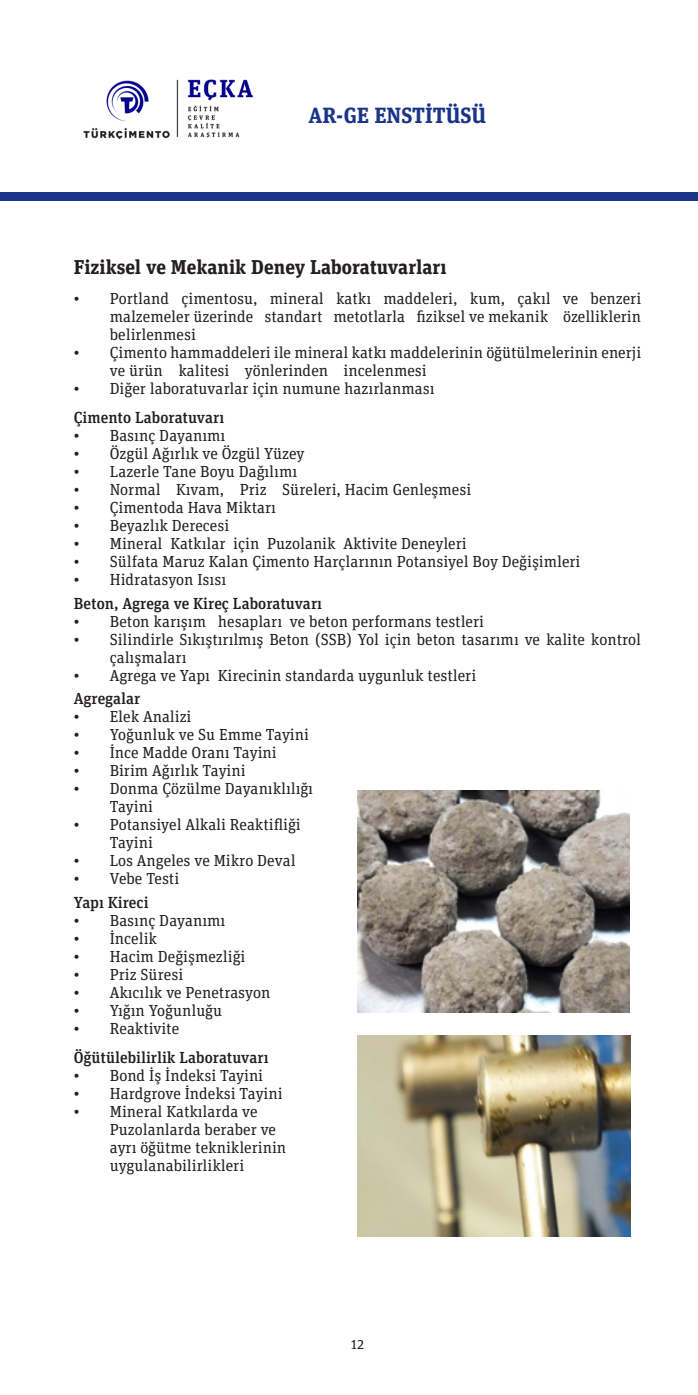
<style>
.page{position:relative;width:698px;height:1395px;background:#fff}
.page>*{position:absolute;margin:0;border:0;box-sizing:border-box;transform-origin:0 0}
.t1{font:700 22px "Unit Slab Pro";color:#1a3588}
.t2{font:700 20px "Unit Slab Pro";color:#231f20}
.t3{font:16px/18px "Unit Slab Pro";color:#231f20}
.t4{font:500 16px "Unit Slab Pro";color:#231f20}
.t5{font:14px "Unit Slab Pro";color:#231f20}
.s1{font-family:"Times New Roman"}
</style>
<div class="page">
<div style="left:0;top:192px;width:697px;height:9px;background:#1a3588"></div>
<img style="left:357px;top:1036px;width:273px;height:200px">
<img style="left:357px;top:790px;width:272px;height:222px">
<img style="left:83px;top:79px;width:170px;height:61px">
<p class="t1" style="left:308px;top:99px;width:179px">AR-GE ENSTİTÜSÜ</p>
<p class="t2" style="left:74px;top:252px;width:374px">Fiziksel ve Mekanik Deney Laboratuvarları</p>
<p class="t3" style="left:110px;top:288px;width:532px;text-align:justify;text-indent:-36px"><span class="s1">•</span> Portland çimentosu, mineral katkı maddeleri, kum, çakıl ve benzeri malzemeler üzerinde standart metotlarla fiziksel ve mekanik özelliklerin belirlenmesi</p>
<p class="t3" style="left:110px;top:342px;width:532px;text-indent:-36px"><span class="s1">•</span> Çimento hammaddeleri ile mineral katkı maddelerinin öğütülmelerinin enerji ve ürün kalitesi yönlerinden incelenmesi</p>
<p class="t3" style="left:74px;top:378px;width:362px"><span class="s1">•</span> Diğer laboratuvarlar için numune hazırlanması</p>
<p class="t4" style="left:74px;top:406px;width:152px">Çimento Laboratuvarı</p>
<p class="t3" style="left:74px;top:426px;width:153px"><span class="s1">•</span> Basınç Dayanımı</p>
<p class="t3" style="left:74px;top:444px;width:232px"><span class="s1">•</span> Özgül Ağırlık ve Özgül Yüzey</p>
<p class="t3" style="left:74px;top:462px;width:225px"><span class="s1">•</span> Lazerle Tane Boyu Dağılımı</p>
<p class="t3" style="left:74px;top:480px;width:399px"><span class="s1">•</span> Normal Kıvam, Priz Süreleri, Hacim Genleşmesi</p>
<p class="t3" style="left:74px;top:498px;width:204px"><span class="s1">•</span> Çimentoda Hava Miktarı</p>
<p class="t3" style="left:74px;top:516px;width:157px"><span class="s1">•</span> Beyazlık Derecesi</p>
<p class="t3" style="left:74px;top:534px;width:394px"><span class="s1">•</span> Mineral Katkılar için Puzolanik Aktivite Deneyleri</p>
<p class="t3" style="left:74px;top:552px;width:508px"><span class="s1">•</span> Sülfata Maruz Kalan Çimento Harçlarının Potansiyel Boy Değişimleri</p>
<p class="t3" style="left:74px;top:570px;width:154px"><span class="s1">•</span> Hidratasyon Isısı</p>
<p class="t4" style="left:74px;top:592px;width:250px">Beton, Agrega ve Kireç Laboratuvarı</p>
<p class="t3" style="left:74px;top:611px;width:411px"><span class="s1">•</span> Beton karışım hesapları ve beton performans testleri</p>
<p class="t3" style="left:110px;top:629px;width:532px;text-indent:-36px"><span class="s1">•</span> Silindirle Sıkıştırılmış Beton (SSB) Yol için beton tasarımı ve kalite kontrol çalışmaları</p>
<p class="t3" style="left:74px;top:665px;width:404px"><span class="s1">•</span> Agrega ve Yapı Kirecinin standarda uygunluk testleri</p>
<p class="t4" style="left:74px;top:687px;width:68px">Agregalar</p>
<p class="t3" style="left:74px;top:707px;width:119px"><span class="s1">•</span> Elek Analizi</p>
<p class="t3" style="left:74px;top:725px;width:236px"><span class="s1">•</span> Yoğunluk ve Su Emme Tayini</p>
<p class="t3" style="left:74px;top:743px;width:204px"><span class="s1">•</span> İnce Madde Oranı Tayini</p>
<p class="t3" style="left:74px;top:761px;width:173px"><span class="s1">•</span> Birim Ağırlık Tayini</p>
<p class="t3" style="left:110px;top:779px;width:205px;text-indent:-36px"><span class="s1">•</span> Donma Çözülme Dayanıklılığı<br>Tayini</p>
<p class="t3" style="left:110px;top:815px;width:192px;text-indent:-36px"><span class="s1">•</span> Potansiyel Alkali Reaktifliği<br>Tayini</p>
<p class="t3" style="left:74px;top:851px;width:223px"><span class="s1">•</span> Los Angeles ve Mikro Deval</p>
<p class="t3" style="left:74px;top:869px;width:107px"><span class="s1">•</span> Vebe Testi</p>
<p class="t4" style="left:74px;top:891px;width:76px">Yapı Kireci</p>
<p class="t3" style="left:74px;top:911px;width:153px"><span class="s1">•</span> Basınç Dayanımı</p>
<p class="t3" style="left:74px;top:929px;width:85px"><span class="s1">•</span> İncelik</p>
<p class="t3" style="left:74px;top:947px;width:173px"><span class="s1">•</span> Hacim Değişmezliği</p>
<p class="t3" style="left:74px;top:965px;width:111px"><span class="s1">•</span> Priz Süresi</p>
<p class="t3" style="left:74px;top:983px;width:198px"><span class="s1">•</span> Akıcılık ve Penetrasyon</p>
<p class="t3" style="left:74px;top:1001px;width:150px"><span class="s1">•</span> Yığın Yoğunluğu</p>
<p class="t3" style="left:74px;top:1019px;width:107px"><span class="s1">•</span> Reaktivite</p>
<p class="t4" style="left:74px;top:1046px;width:196px">Öğütülebilirlik Laboratuvarı</p>
<p class="t3" style="left:74px;top:1066px;width:191px"><span class="s1">•</span> Bond İş İndeksi Tayini</p>
<p class="t3" style="left:74px;top:1084px;width:210px"><span class="s1">•</span> Hardgrove İndeksi Tayini</p>
<p class="t3" style="left:110px;top:1102px;width:178px;text-indent:-36px"><span class="s1">•</span> Mineral Katkılarda ve<br>Puzolanlarda beraber ve ayrı öğütme tekniklerinin uygulanabilirlikleri</p>
<p class="t5" style="left:350px;top:1335px;width:15px">12</p>
</div>
